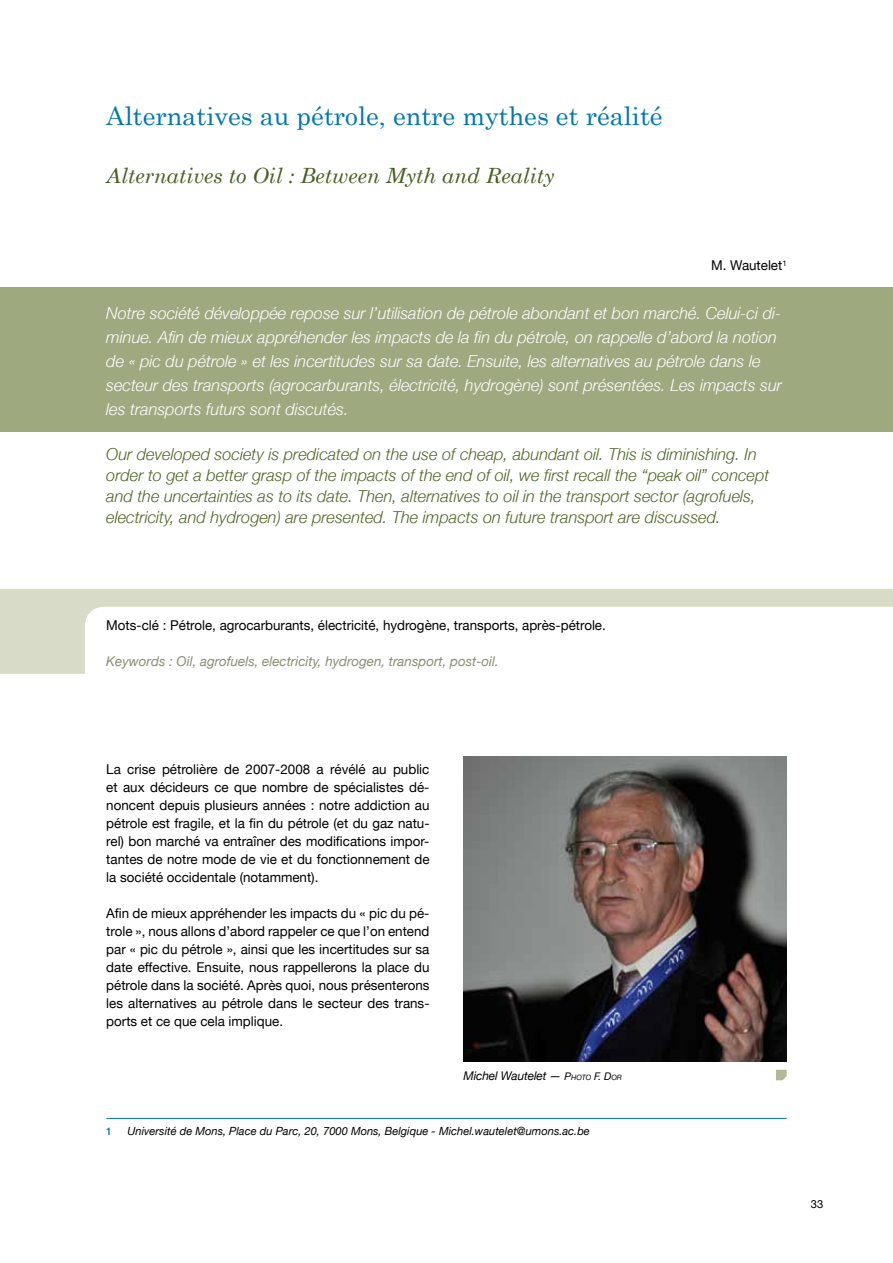
<style>
.page{position:relative;width:893px;height:1263px;background:#fff}
.page>*{position:absolute;margin:0;border:0;box-sizing:border-box;transform-origin:0 0}
.t1{font:25.5px "Century Schoolbook";color:#0077b0}
.t2{font:italic 21px "Century Schoolbook";color:#485e21}
.t3{font:italic 300 16.5px/24px "Helvetica Neue LT";color:#fff}
.t4{font:italic 300 16.5px/21px "Helvetica Neue LT";color:#4d6423}
.t5{font:13.5px/18px "Helvetica Neue LT";color:#000;text-align:justify}
.t6{font:italic 13.5px "Helvetica Neue LT";color:#868e71}
.t7{font:italic 12px "Helvetica Neue LT";letter-spacing:-.01em;color:#000}
.t8{font:italic 11.25px "Helvetica Neue LT";color:#000}
.t9{font:11.25px "Helvetica Neue LT";color:#000}
.t10{font:500 10.5px "Helvetica Neue LT";color:#0077b0}
.s1{font-size:10.5px}
.s2{font-size:7.35px}
</style>
<div class="page">
<div style="left:0;top:288px;width:893px;height:144px;background:#9fa980"></div>
<hr style="left:106px;top:1118px;width:681px;height:1px;background:#0073ab">
<svg style="left:0;top:589px;width:893px;height:85px"></svg>
<img style="left:463px;top:756px;width:324px;height:306px">
<svg style="left:776px;top:1070px;width:11px;height:10px"></svg>
<h1 class="t1" style="left:106px;top:94px;width:558px">Alternatives au pétrole, entre mythes et réalité</h1>
<h2 class="t2" style="left:106px;top:160px;width:450px">Alternatives to Oil : Between Myth and Reality</h2>
<p class="t5" style="left:711px;top:256px;width:77px">M. Wautelet<sup>1</sup></p>
<p class="t3" style="left:106px;top:300px;width:677px">Notre société développée repose sur l’utilisation de pétrole abondant et bon marché. Celui-ci di&shy;minue. Afin de mieux appréhender les impacts de la fin du pétrole, on rappelle d’abord la notion de « pic du pétrole » et les incertitudes sur sa date. Ensuite, les alternatives au pétrole dans le secteur des transports (agrocarburants, électricité, hydrogène) sont présentées. Les impacts sur les transports futurs sont discutés.</p>
<p class="t4" style="left:106px;top:443px;width:664px">Our developed society is predicated on the use of cheap, abundant oil. This is diminishing. In order to get a better grasp of the impacts of the end of oil, we first recall the “peak oil” concept and the uncertainties as to its date. Then, alternatives to oil in the transport sector (agrofuels, electricity, and hydrogen) are presented. The impacts on future transport are discussed.</p>
<p class="t5" style="left:106px;top:616px;width:501px">Mots-clé : Pétrole, agrocarburants, électricité, hydrogène, transports, après-pétrole.</p>
<p class="t6" style="left:106px;top:653px;width:394px">Keywords : Oil, agrofuels, electricity, hydrogen, transport, post-oil.</p>
<p class="t5" style="left:106px;top:760px;width:325px">La crise pétrolière de 2007-2008 a révélé au public et aux décideurs ce que nombre de spécialistes dé&shy;noncent depuis plusieurs années : notre addiction au pétrole est fragile, et la fin du pétrole (et du gaz natu&shy;rel) bon marché va entraîner des modifications impor&shy;tantes de notre mode de vie et du fonctionnement de la société occidentale (notamment).</p>
<p class="t5" style="left:106px;top:904px;width:325px">Afin de mieux appréhender les impacts du « pic du pé&shy;trole », nous allons d’abord rappeler ce que l’on entend par « pic du pétrole », ainsi que les incertitudes sur sa date effective. Ensuite, nous rappellerons la place du pétrole dans la société. Après quoi, nous présenterons les alternatives au pétrole dans le secteur des trans&shy;ports et ce que cela implique.</p>
<p class="t7" style="left:463px;top:1069px;width:160px">Michel Wautelet — <span class="s1">P</span><span class="s2">HOTO</span> <span class="s1">F. D</span><span class="s2">OR</span></p>
<p class="t10" style="left:106px;top:1125px;width:7px">1</p>
<p class="t8" style="left:128px;top:1125px;width:464px">Université de Mons, Place du Parc, 20, 7000 Mons, Belgique - Michel.wautelet@umons.ac.be</p>
<p class="t9" style="left:811px;top:1197px;width:14px">33</p>
</div>
